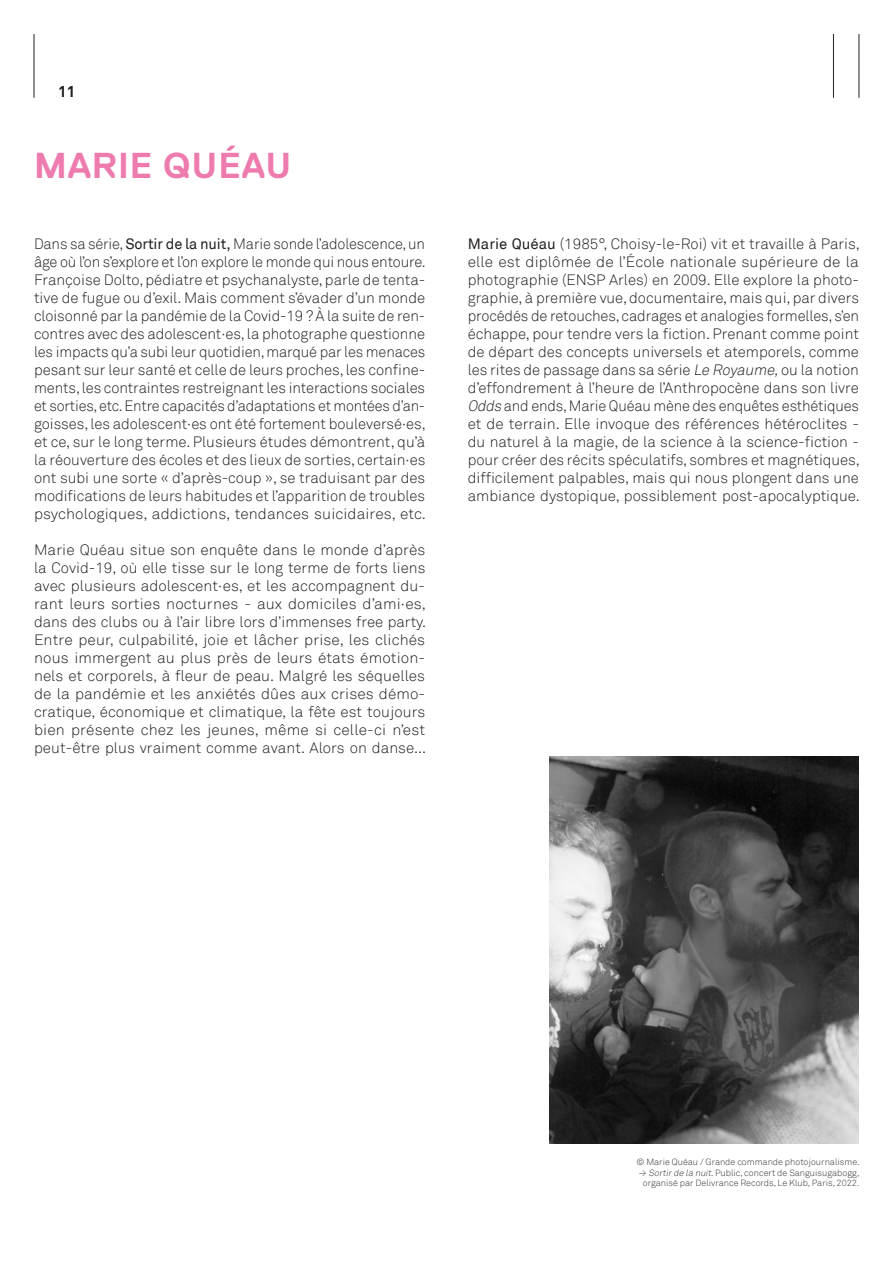
<style>
.page{position:relative;width:893px;height:1263px;background:#fff}
.page>*{position:absolute;margin:0;border:0;box-sizing:border-box;transform-origin:0 0}
.t1{font:700 36px "Replica Pro";letter-spacing:.025em;color:#ee7bae}
.t2{font:700 16.05px "Akkurat";color:#231f20}
.t3{font:300 15px/18px "Akkurat";color:#231f20;text-align:justify}
.t4{font:300 9px "Akkurat";color:#353535}
.s1{font-weight:400}
.s2{color:#202124}
.s3{font-style:italic}
</style>
<div class="page">
<hr style="left:34px;top:34px;width:1px;height:64px;background:#231f20">
<hr style="left:833px;top:34px;width:1px;height:64px;background:#231f20">
<hr style="left:859px;top:34px;width:1px;height:64px;background:#231f20">
<img style="left:549px;top:757px;width:310px;height:387px">
<p class="t2" style="left:57px;top:81px;width:20px">11</p>
<p class="t1" style="left:34px;top:146px;width:259px">MARIE QUÉAU</p>
<p class="t3" style="left:34px;top:235px;width:393px">Dans sa série, <span class="s1">Sortir de la nuit,</span> Marie sonde l’adolescence, un âge où l’on s’explore et l’on explore le monde qui nous entoure.<br>Françoise Dolto, pédiatre et psychanalyste, parle de tenta&shy;tive de fugue ou d’exil. Mais comment s’évader d’un monde cloisonné par la pandémie de la Covid-19 ? À la suite de ren&shy;contres avec des adolescent·es, la photographe questionne les impacts qu’a subi leur quotidien, marqué par les menaces pesant sur leur santé et celle de leurs proches, les confine&shy;ments, les contraintes restreignant les interactions sociales et sorties, etc. Entre capacités d’adaptations et montées d’an&shy;goisses, les adolescent·es ont été fortement bouleversé·es, et ce, sur le long terme. Plusieurs études démontrent, qu’à la réouverture des écoles et des lieux de sorties, certain·es ont subi une sorte <span class="s2">« d’</span>après-coup <span class="s2">», se traduisant par</span> des modifications de leurs habitudes et l’apparition de troubles psychologiques, addictions, tendances suicidaires, etc.</p>
<p class="t3" style="left:34px;top:541px;width:393px">Marie Quéau situe son enquête dans le monde d’après la Covid-19, où elle tisse sur le long terme de forts liens avec plusieurs adolescent·es, et les accompagnent du&shy;rant leurs sorties nocturnes - aux domiciles d’ami·es, dans des clubs ou à l’air libre lors d’immenses free party.</p>
<p class="t3" style="left:34px;top:631px;width:394px">Entre peur, culpabilité, joie et lâcher prise, les clichés nous immergent au plus près de leurs états émotion&shy;nels et corporels, à fleur de peau. Malgré les séquelles de la pandémie et les anxiétés dûes aux crises démo&shy;cratique, économique et climatique, la fête est toujours bien présente chez les jeunes, même si celle-ci n’est peut-être plus vraiment comme avant. Alors on danse...</p>
<p class="t3" style="left:468px;top:235px;width:394px"><span class="s1">Marie Quéau</span> (1985°, Choisy-le-Roi) vit et travaille à Paris, elle est diplômée de l’École nationale supérieure de la photographie (ENSP Arles) en 2009. Elle explore la photo&shy;graphie, à première vue, documentaire, mais qui, par divers procédés de retouches, cadrages et analogies formelles, s’en échappe, pour tendre vers la fiction. Prenant comme point de départ des concepts universels et atemporels, comme les rites de passage dans sa série <span class="s3">Le Royaume,</span>ou la notion d’effondrement à l’heure de l’Anthropocène dans son livre <span class="s3">Odds</span> and ends, Marie Quéau mène des enquêtes esthétiques et de terrain. Elle invoque des références hétéroclites - du naturel à la magie, de la science à la science-fiction - pour créer des récits spéculatifs, sombres et magnétiques, difficilement palpables, mais qui nous plongent dans une ambiance dystopique, possiblement post-apocalyptique.</p>
<p class="t4" style="left:636px;top:1156px;width:224px">© Marie Quéau / Grande commande photojournalisme.</p>
<p class="t4" style="left:639px;top:1167px;width:222px">≥ <span class="s3">Sortirde la nuit</span>. Public, concert de Sanguisugabogg,</p>
<p class="t4" style="left:643px;top:1178px;width:218px">organisé par Delivrance Records, Le Klub, Paris, 2022.</p>
</div>
